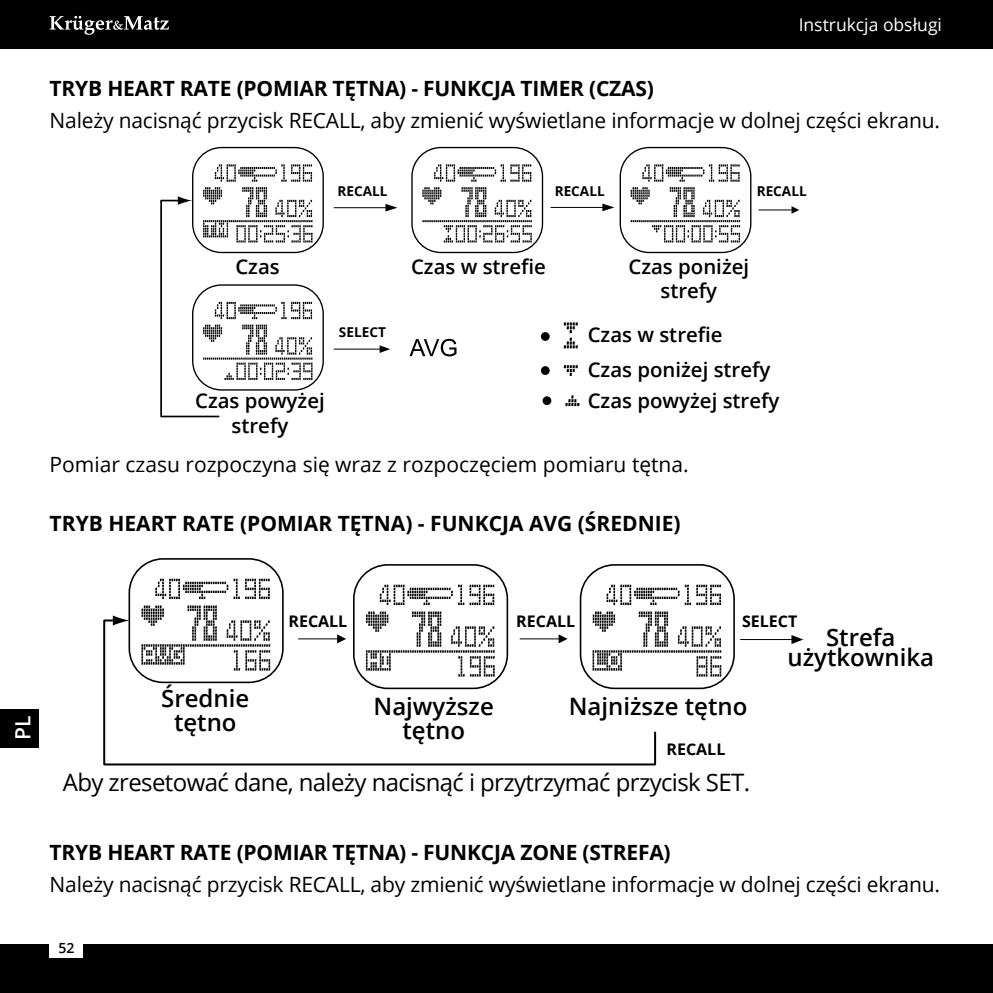
<style>
.page{position:relative;width:993px;height:993px;background:#fff}
.page>*{position:absolute;margin:0;border:0;box-sizing:border-box;transform-origin:0 0}
.t1{font:600 23.8px/23.8px "Open Sans";color:#000;text-align:center}
.t2{font:23.8px "Open Sans";letter-spacing:-.025em;color:#000}
.t3{font:21px "Open Sans";letter-spacing:-.01em;color:#000}
.t4{font:700 21px "Open Sans";letter-spacing:-.01em;color:#000}
.t5{font:600 21px "Open Sans";color:#fff}
.t6{font:600 20.3px/24.5px "Open Sans";color:#000;text-align:center}
.t7{font:17.5px "Open Sans";color:#fff}
.t8{font:700 16.1px "Open Sans";color:#000}
.t9{font:600 14px "Open Sans";color:#000}
.t10{font:700 13.65px "Open Sans";color:#000}
</style>
<div class="page">
<div style="left:0;top:0;width:992px;height:49px;background:#000"></div>
<svg style="left:50px;top:16px;width:119px;height:19px"></svg>
<div style="left:0;top:944px;width:992px;height:48px;background:#000"></div>
<div style="left:50px;top:940px;width:33px;height:17px;background:#fff"></div>
<div style="left:0;top:708px;width:39px;height:39px;background:#000"></div>
<hr style="left:333px;top:207px;width:53px;height:1px;background:#000">
<svg style="left:385px;top:204px;width:12px;height:7px"></svg>
<hr style="left:550px;top:207px;width:52px;height:1px;background:#000">
<svg style="left:602px;top:203px;width:12px;height:8px"></svg>
<hr style="left:758px;top:209px;width:33px;height:1px;background:#000">
<svg style="left:791px;top:206px;width:8px;height:8px"></svg>
<hr style="left:333px;top:348px;width:47px;height:1px;background:#000">
<svg style="left:379px;top:345px;width:11px;height:8px"></svg>
<div style="left:619px;top:147px;width:132px;height:106px;border:1px solid #000;border-radius:29px"></div>
<svg style="left:630px;top:164px;width:109px;height:78px"></svg>
<div style="left:411px;top:147px;width:132px;height:106px;border:1px solid #000;border-radius:29px"></div>
<svg style="left:422px;top:164px;width:109px;height:78px"></svg>
<svg style="left:563px;top:322px;width:14px;height:26px"></svg>
<svg style="left:565px;top:395px;width:14px;height:11px"></svg>
<svg style="left:563px;top:365px;width:14px;height:11px"></svg>
<div style="left:192px;top:147px;width:132px;height:106px;border:1px solid #000;border-radius:29px"></div>
<svg style="left:409px;top:339px;width:47px;height:17px"></svg>
<svg style="left:160px;top:164px;width:152px;height:254px"></svg>
<svg style="left:540px;top:366px;width:9px;height:9px"></svg>
<svg style="left:540px;top:332px;width:9px;height:9px"></svg>
<div style="left:542px;top:396px;width:9px;height:9px;background:#000;border-radius:50%"></div>
<hr style="left:740px;top:638px;width:51px;height:2px;background:#000">
<svg style="left:791px;top:635px;width:12px;height:8px"></svg>
<div style="left:128px;top:558px;width:155px;height:125px;border:2px solid #000;border-radius:34px"></div>
<svg style="left:155px;top:578px;width:115px;height:21px"></svg>
<svg style="left:141px;top:605px;width:76px;height:13px"></svg>
<div style="left:353px;top:564px;width:155px;height:125px;border:2px solid #000;border-radius:34px"></div>
<svg style="left:379px;top:584px;width:115px;height:21px"></svg>
<svg style="left:366px;top:611px;width:76px;height:7px"></svg>
<div style="left:579px;top:564px;width:155px;height:125px;border:2px solid #000;border-radius:34px"></div>
<svg style="left:606px;top:584px;width:114px;height:21px"></svg>
<svg style="left:592px;top:611px;width:129px;height:65px"></svg>
<svg style="left:103px;top:618px;width:554px;height:148px"></svg>
<svg style="left:113px;top:615px;width:17px;height:10px"></svg>
<p class="t7" style="left:798px;top:13px;width:145px">Instrukcja obsługi</p>
<p class="t4" style="left:50px;top:73px;width:605px">TRYB HEART RATE (POMIAR TĘTNA) - FUNKCJA TIMER (CZAS)</p>
<p class="t3" style="left:50px;top:105px;width:891px">Należy nacisnąć przycisk RECALL, aby zmienić wyświetlane informacje w dolnej części ekranu.</p>
<p class="t10" style="left:337px;top:181px;width:51px">RECALL</p>
<p class="t10" style="left:554px;top:181px;width:51px">RECALL</p>
<p class="t10" style="left:756px;top:181px;width:51px">RECALL</p>
<p class="t6" style="left:235px;top:254px;width:46px">Czas</p>
<p class="t10" style="left:339px;top:323px;width:48px">SELECT</p>
<p class="t6" style="left:195px;top:388px;width:131px">Czas powyżej strefy</p>
<p class="t6" style="left:411px;top:254px;width:136px">Czas w strefie</p>
<p class="t6" style="left:628px;top:254px;width:122px">Czas poniżej strefy</p>
<p class="t6" style="left:587px;top:317px;width:184px;line-height:35px;text-align:left">Czas w strefie<br>Czas poniżej strefy</p>
<p class="t6" style="left:587px;top:387px;width:193px">Czas powyżej strefy</p>
<p class="t3" style="left:50px;top:449px;width:640px">Pomiar czasu rozpoczyna się wraz z rozpoczęciem pomiaru tętna.</p>
<p class="t4" style="left:50px;top:508px;width:632px">TRYB HEART RATE (POMIAR TĘTNA) - FUNKCJA AVG (ŚREDNIE)</p>
<p class="t5" style="left:9px;top:740px;width:26px;rotate:-90deg">PL</p>
<p class="t8" style="left:288px;top:609px;width:60px">RECALL</p>
<p class="t8" style="left:516px;top:609px;width:60px">RECALL</p>
<p class="t8" style="left:742px;top:609px;width:57px">SELECT</p>
<p class="t1" style="left:787px;top:626px;width:148px;line-height:19.9px">Strefa użytkownika</p>
<p class="t1" style="left:161px;top:685px;width:89px">Średnie tętno</p>
<p class="t1" style="left:373px;top:693px;width:122px">Najwyższe tętno</p>
<p class="t2" style="left:63px;top:766px;width:688px">Aby zresetować dane, należy nacisnąć i przytrzymać przycisk SET.</p>
<p class="t1" style="left:568px;top:693px;width:180px">Najniższe tętno</p>
<p class="t8" style="left:666px;top:737px;width:60px">RECALL</p>
<p class="t4" style="left:50px;top:837px;width:622px">TRYB HEART RATE (POMIAR TĘTNA) - FUNKCJA ZONE (STREFA)</p>
<p class="t3" style="left:50px;top:869px;width:891px">Należy nacisnąć przycisk RECALL, aby zmienić wyświetlane informacje w dolnej części ekranu.</p>
<p class="t9" style="left:58px;top:937px;width:17px">52</p>
</div>
